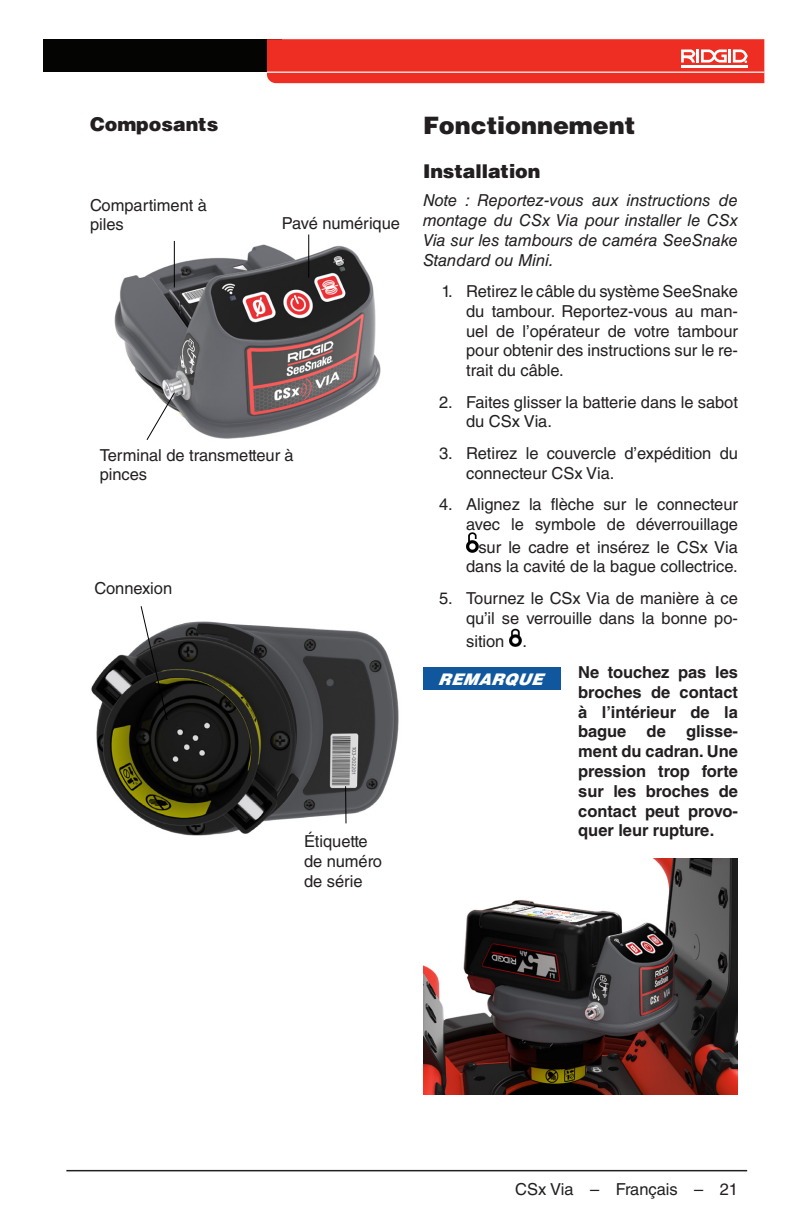
<style>
.page{position:relative;width:792px;height:1224px;background:#fff}
.page>*{position:absolute;margin:0;border:0;box-sizing:border-box;transform-origin:0 0}
.t1{font:900 24px "Helvetica LT Std";letter-spacing:-.005em;color:#231f20}
.t2{font:900 19px "Helvetica LT Std";letter-spacing:-.005em;color:#231f20}
.t3{font:16.4px/19.8px "Helvetica LT Std";letter-spacing:-.005em;color:#231f20}
.t4{font:700 16.4px/19.8px "Helvetica LT Std";letter-spacing:-.005em;color:#231f20;text-align:justify}
.t5{font:italic 16.4px/19.8px "Helvetica LT Std";letter-spacing:-.005em;color:#231f20;text-align:justify}
.t6{font:italic 900 16px "Helvetica LT Std";letter-spacing:.02em;color:#fff}
</style>
<div class="page">
<div style="left:44px;top:39px;width:238px;height:33px;background:#040503"></div>
<svg style="left:267px;top:39px;width:497px;height:44px;background:#ef3b30"></svg>
<hr style="left:66px;top:1170px;width:681px;height:1px;background:#231f20">
<img style="left:114px;top:234px;width:267px;height:205px">
<svg style="left:146px;top:391px;width:30px;height:49px"></svg>
<hr style="left:174px;top:241px;width:1px;height:46px;background:#000">
<hr style="left:308px;top:234px;width:1px;height:44px;background:#000">
<img style="left:91px;top:621px;width:308px;height:215px">
<svg style="left:140px;top:606px;width:28px;height:115px"></svg>
<hr style="left:345px;top:786px;width:2px;height:37px;background:#000">
<img style="left:466px;top:533px;width:12px;height:20px">
<img style="left:509px;top:628px;width:13px;height:18px">
<div style="left:423px;top:668px;width:137px;height:22px;background:#10579d"></div>
<img style="left:423px;top:858px;width:315px;height:237px">
<p class="t2" style="left:90px;top:111px;width:130px">Composants</p>
<p class="t3" style="left:90px;top:195px;width:119px">Compartiment à piles</p>
<p class="t3" style="left:282px;top:213px;width:120px">Pavé numérique</p>
<p class="t3" style="left:100px;top:445px;width:196px">Terminal de transmetteur à pinces</p>
<p class="t3" style="left:94px;top:579px;width:79px">Connexion</p>
<p class="t3" style="left:304px;top:831px;width:79px">Étiquette de numéro de série</p>
<h1 class="t1" style="left:423px;top:110px;width:214px">Fonctionnement</h1>
<p class="t2" style="left:423px;top:158px;width:119px">Installation</p>
<p class="t5" style="left:423px;top:191px;width:317px">Note : Reportez-vous aux instructions de montage du CSx Via pour installer le CSx Via sur les tambours de caméra SeeSnake Standard ou Mini.</p>
<p class="t3" style="left:466px;top:281px;width:273px;text-align:justify;text-indent:-25px">1. Retirez le câble du système SeeSnake du tambour. Reportez-vous au man&shy;uel de l’opérateur de votre tambour pour obtenir des instructions sur le re&shy;trait du câble.</p>
<p class="t3" style="left:466px;top:392px;width:273px;text-indent:-27px">2. Faites glisser la batterie dans le sabot du CSx Via.</p>
<p class="t3" style="left:466px;top:443px;width:273px;text-indent:-27px">3. Retirez le couvercle d’expédition du connecteur CSx Via.</p>
<p class="t3" style="left:439px;top:494px;width:300px;text-align:right">4. Alignez la flèche sur le connecteur avec le symbole de déverrouillage</p>
<p class="t3" style="left:466px;top:537px;width:273px;text-align:right">sur le cadre et insérez le CSx Via dans la cavité de la bague collectrice.</p>
<p class="t3" style="left:439px;top:588px;width:300px;text-align:right">5. Tournez le CSx Via de manière à ce qu’il se verrouille dans la bonne po-</p>
<p class="t3" style="left:466px;top:631px;width:62px">sition .</p>
<p class="t6" style="left:438px;top:668px;width:106px">REMARQUE</p>
<p class="t4" style="left:578px;top:662px;width:161px">Ne touchez pas les broches de contact à l’intérieur de la bague de glisse&shy;ment du cadran. Une pression trop forte sur les broches de contact peut provo&shy;quer leur rupture.</p>
<p class="t3" style="left:515px;top:1180px;width:224px">CSx Via – Français – 21</p>
</div>
